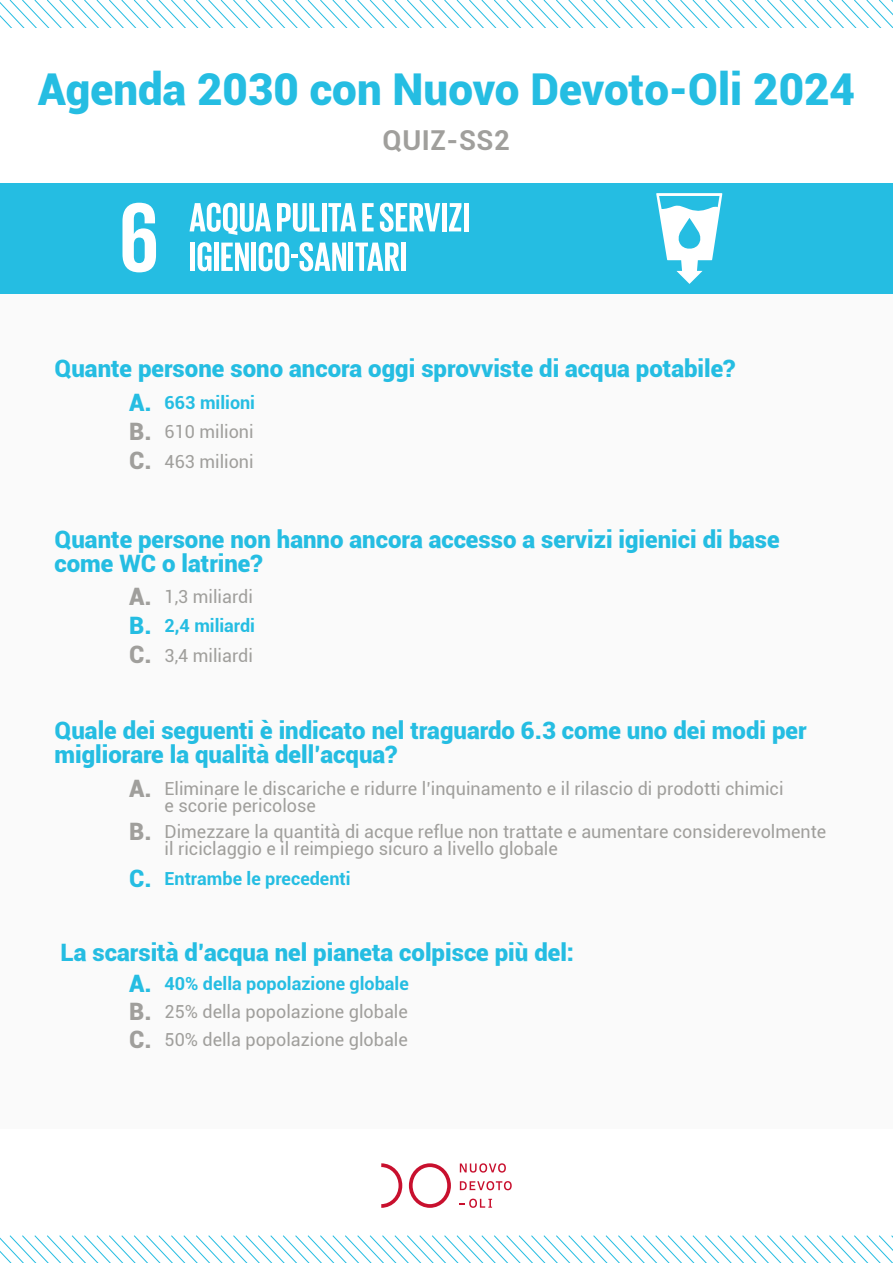
<style>
.page{position:relative;width:893px;height:1263px;background:#fff}
.page>*{position:absolute;margin:0;border:0;box-sizing:border-box;transform-origin:0 0}
.t1{font:900 43.95px "Roboto";color:#25bde2}
.t2{font:700 27.45px "Roboto";letter-spacing:.02em;color:#a09f9c}
.t3{font:900 24px/24px "Roboto";color:#25bde2}
.t4{font:900 24px/29.2px "Roboto";color:#a09f9c}
.t5{font:18px/17.4px "Roboto";color:#a09f9c}
.t6{font:700 18px "Roboto";color:#25bde2}
</style>
<div class="page">
<div style="left:0;top:293px;width:893px;height:836px;background:#fafafa"></div>
<svg style="left:381px;top:1163px;width:21px;height:45px"></svg>
<svg style="left:409px;top:1163px;width:42px;height:45px"></svg>
<svg style="left:460px;top:1163px;width:46px;height:9px"></svg>
<svg style="left:460px;top:1181px;width:52px;height:9px"></svg>
<svg style="left:459px;top:1198px;width:33px;height:10px"></svg>
<svg style="left:0;top:1236px;width:893px;height:27px"></svg>
<svg style="left:0;top:0;width:893px;height:27px"></svg>
<div style="left:0;top:184px;width:893px;height:110px;background:#25bde2"></div>
<svg style="left:122px;top:203px;width:34px;height:69px"></svg>
<svg style="left:189px;top:203px;width:82px;height:32px"></svg>
<svg style="left:277px;top:203px;width:43px;height:29px"></svg>
<hr style="left:322px;top:203px;width:4px;height:28px;background:#fff">
<svg style="left:328px;top:203px;width:28px;height:28px"></svg>
<svg style="left:362px;top:203px;width:12px;height:28px"></svg>
<svg style="left:380px;top:203px;width:60px;height:29px"></svg>
<div style="left:442px;top:203px;width:5px;height:28px;background:#fff"></div>
<svg style="left:449px;top:203px;width:12px;height:28px"></svg>
<div style="left:464px;top:203px;width:5px;height:28px;background:#fff"></div>
<div style="left:190px;top:243px;width:5px;height:28px;background:#fff"></div>
<svg style="left:198px;top:242px;width:13px;height:29px"></svg>
<div style="left:214px;top:243px;width:5px;height:28px;background:#fff"></div>
<svg style="left:221px;top:243px;width:28px;height:28px"></svg>
<div style="left:251px;top:243px;width:5px;height:28px;background:#fff"></div>
<svg style="left:259px;top:242px;width:87px;height:29px"></svg>
<hr style="left:349px;top:243px;width:4px;height:28px;background:#fff">
<svg style="left:355px;top:243px;width:44px;height:28px"></svg>
<div style="left:401px;top:243px;width:5px;height:28px;background:#fff"></div>
<svg style="left:656px;top:193px;width:66px;height:91px"></svg>
<h1 class="t1" style="left:38px;top:58px;width:819px">Agenda 2030 con Nuovo Devoto-Oli 2024</h1>
<h2 class="t2" style="left:383px;top:120px;width:129px">QUIZ-SS2</h2>
<h3 class="t3" style="left:129px;top:350px;width:608px;line-height:34px;text-indent:-75px">Quante persone sono ancora oggi sprovviste di acqua potabile?<br>A.</h3>
<h3 class="t4" style="left:129px;top:416px;width:24px">B.<br>C.</h3>
<p class="t6" style="left:165px;top:390px;width:92px">663 milioni</p>
<p class="t5" style="left:165px;top:417px;width:91px;line-height:29.2px">610 milioni<br>463 milioni</p>
<h3 class="t3" style="left:55px;top:526px;width:727px">Quante persone non hanno ancora accesso a servizi igienici di base come WC o latrine?</h3>
<h3 class="t4" style="left:129px;top:581px;width:24px">A.</h3>
<h3 class="t3" style="left:129px;top:613px;width:24px">B.</h3>
<h3 class="t4" style="left:129px;top:639px;width:24px">C.</h3>
<p class="t5" style="left:165px;top:587px;width:90px">1,3 miliardi</p>
<p class="t6" style="left:165px;top:613px;width:92px">2,4 miliardi</p>
<p class="t5" style="left:165px;top:646px;width:90px">3,4 miliardi</p>
<h3 class="t3" style="left:55px;top:718px;width:754px">Quale dei seguenti è indicato nel traguardo 6.3 come uno dei modi per migliorare la qualità dell’acqua?</h3>
<h3 class="t4" style="left:129px;top:765px;width:24px;line-height:42.9px">A.<br>B.</h3>
<h3 class="t3" style="left:129px;top:865px;width:24px">C.</h3>
<p class="t5" style="left:165px;top:779px;width:620px">Eliminare le discariche e ridurre l’inquinamento e il rilascio di prodotti chimici e scorie pericolose</p>
<p class="t5" style="left:165px;top:822px;width:663px">Dimezzare la quantità di acque reflue non trattate e aumentare considerevolmente il riciclaggio e il reimpiego sicuro a livello globale</p>
<p class="t6" style="left:165px;top:866px;width:188px">Entrambe le precedenti</p>
<h3 class="t3" style="left:129px;top:936px;width:446px;line-height:30.8px;text-indent:-69px">La scarsità d’acqua nel pianeta colpisce più del:<br>A.</h3>
<h3 class="t4" style="left:129px;top:996px;width:24px;line-height:28px">B.<br>C.</h3>
<p class="t6" style="left:165px;top:971px;width:246px">40% della popolazione globale</p>
<p class="t5" style="left:165px;top:997px;width:245px;line-height:28px">25% della popolazione globale<br>50% della popolazione globale</p>
</div>
